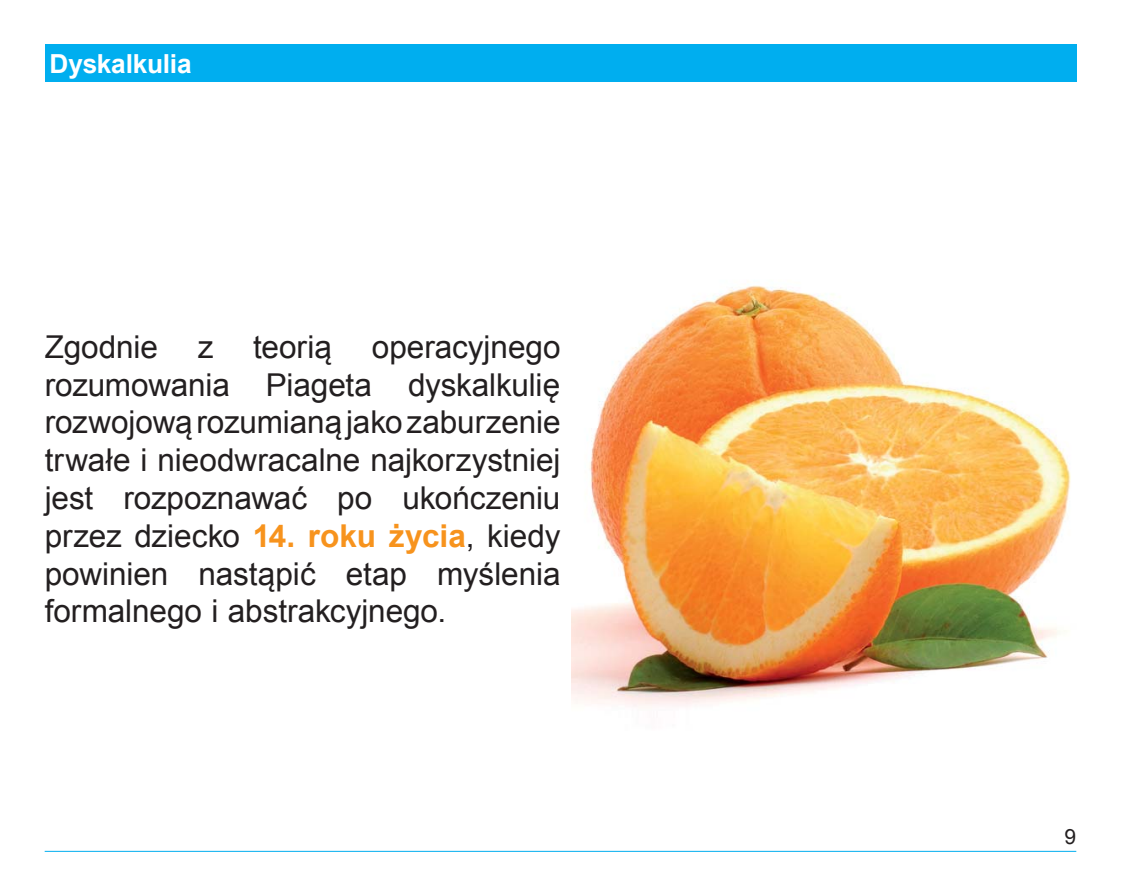
<style>
.page{position:relative;width:1121px;height:896px;background:#fff}
.page>*{position:absolute;margin:0;border:0;box-sizing:border-box;transform-origin:0 0}
.t1{font:31.5px/37.8px "Arial";letter-spacing:-.005em;color:#231f20;text-align:justify}
.t2{font:700 26.25px "Arial";letter-spacing:-.01em;color:#fff}
.t3{font:21px "Arial";color:#231f20}
.s1{font-weight:700;color:#f7931d}
</style>
<div class="page">
<div style="left:45px;top:45px;width:1030px;height:37px;background:#00aeef"></div>
<hr style="left:45px;top:851px;width:1030px;height:1px;background:#00aeef">
<img style="left:571px;top:285px;width:500px;height:421px">
<p class="t2" style="left:50px;top:49px;width:144px">Dyskalkulia</p>
<p class="t1" style="left:45px;top:328px;width:517px;text-indent:327px">operacyjnego rozumowania Piageta dyskalkulię rozwojową rozumianą jako zaburzenie trwałe i nieodwracalne najkorzystniej jest rozpoznawać po ukończeniu przez dziecko <span class="s1">14. roku życia</span>, kiedy powinien nastąpić etap myślenia formalnego i abstrakcyjnego.</p>
<p class="t1" style="left:45px;top:328px;width:115px">Zgodnie</p>
<p class="t1" style="left:198px;top:328px;width:17px">z</p>
<p class="t1" style="left:253px;top:328px;width:80px">teorią</p>
<p class="t3" style="left:1064px;top:825px;width:13px">9</p>
</div>
